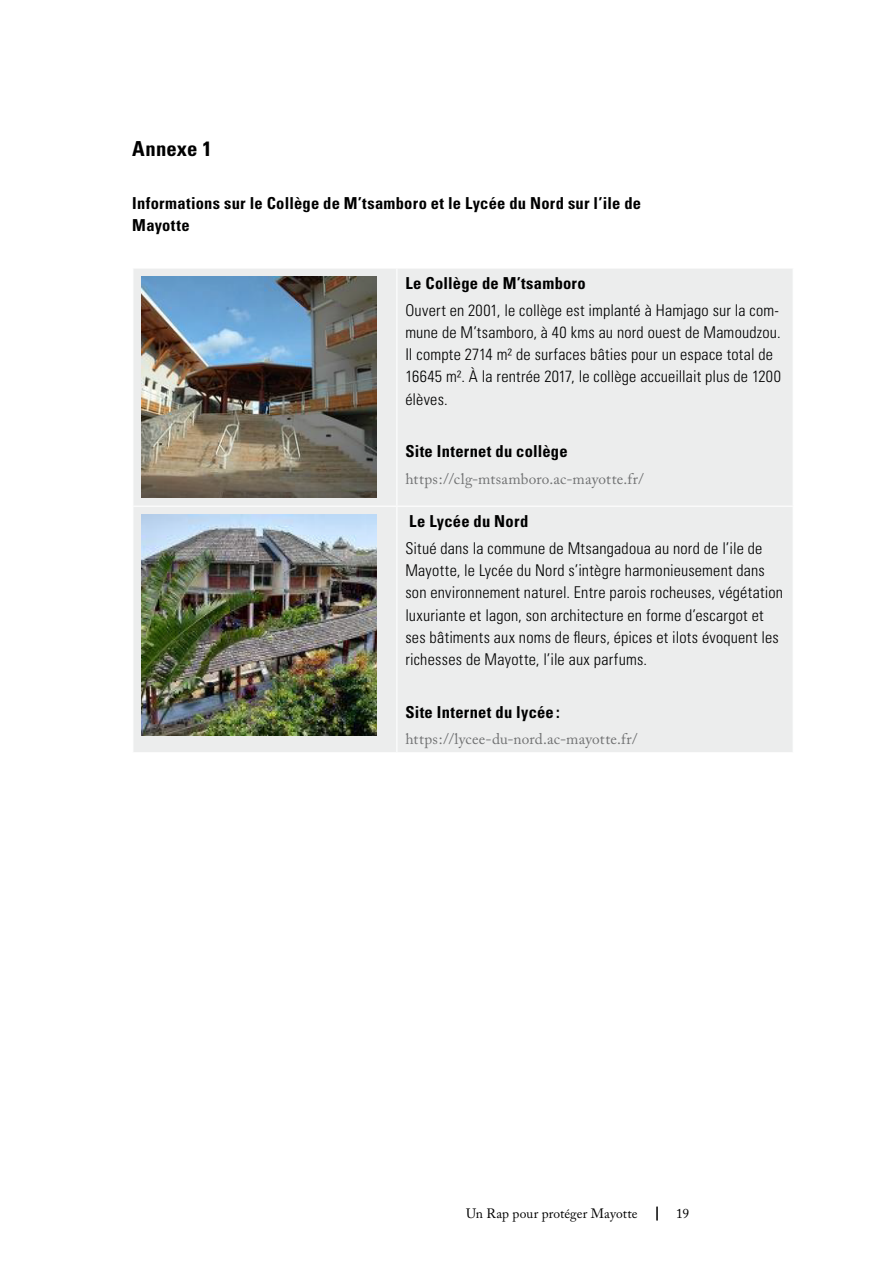
<style>
.page{position:relative;width:893px;height:1263px;background:#fff}
.page>*{position:absolute;margin:0;border:0;box-sizing:border-box;transform-origin:0 0}
.t1{font:700 condensed 20.7px "Univers";letter-spacing:.01em;color:#000}
.t2{font:700 condensed 16.5px/22.2px "Univers";letter-spacing:.015em;color:#000}
.t3{font:300 condensed 16.2px/22.2px "Univers";letter-spacing:.01em;color:#000}
.t4{font:15.3px "Adobe Caslon";letter-spacing:.015em;color:#707172}
.t5{font:13.5px "Adobe Caslon Pro";letter-spacing:.005em;color:#000}
</style>
<div class="page">
<svg style="left:657px;top:1206px;width:1px;height:14px"></svg>
<div style="left:133px;top:269px;width:660px;height:483px;background:#eceded"></div>
<hr style="left:132px;top:506px;width:265px;height:1px;background:#fff">
<hr style="left:396px;top:507px;width:1px;height:245px;background:#fff">
<hr style="left:396px;top:269px;width:1px;height:237px;background:#fff">
<hr style="left:397px;top:506px;width:397px;height:1px;background:#fff">
<img style="left:141px;top:277px;width:236px;height:221px">
<img style="left:141px;top:515px;width:236px;height:221px">
<p class="t1" style="left:132px;top:136px;width:81px">Annexe 1</p>
<p class="t2" style="left:132px;top:191px;width:510px">Informations sur le Collège de M’tsamboro et le Lycée du Nord sur l’ile de<br>Mayotte</p>
<p class="t2" style="left:405px;top:272px;width:182px">Le Collège de M’tsamboro</p>
<p class="t3" style="left:405px;top:299px;width:377px">Ouvert en 2001, le collège est implanté à Hamjago sur la com&shy;mune de M’tsamboro, à 40 kms au nord ouest de Mamoudzou.<br>Il compte 2714 m² de surfaces bâties pour un espace total de 16645 m². À la rentrée 2017, le collège accueillait plus de 1200 élèves.</p>
<p class="t2" style="left:405px;top:440px;width:164px">Site Internet du collège</p>
<p class="t4" style="left:405px;top:470px;width:240px">https://clg-mtsamboro.ac-mayotte.fr/</p>
<p class="t2" style="left:409px;top:510px;width:121px">Le Lycée du Nord</p>
<p class="t3" style="left:405px;top:537px;width:379px">Situé dans la commune de Mtsangadoua au nord de l’ile de Mayotte, le Lycée du Nord s’intègre harmonieusement dans son environnement naturel. Entre parois rocheuses, végétation luxuriante et lagon, son architecture en forme d’escargot et ses bâtiments aux noms de fleurs, épices et ilots évoquent les richesses de Mayotte, l’ile aux parfums.</p>
<p class="t2" style="left:405px;top:701px;width:156px">Site Internet du lycée :</p>
<p class="t4" style="left:405px;top:730px;width:234px">https://lycee-du-nord.ac-mayotte.fr/</p>
<p class="t5" style="left:466px;top:1205px;width:173px">Un Rap pour protéger Mayotte</p>
<p class="t5" style="left:676px;top:1205px;width:15px">19</p>
</div>
